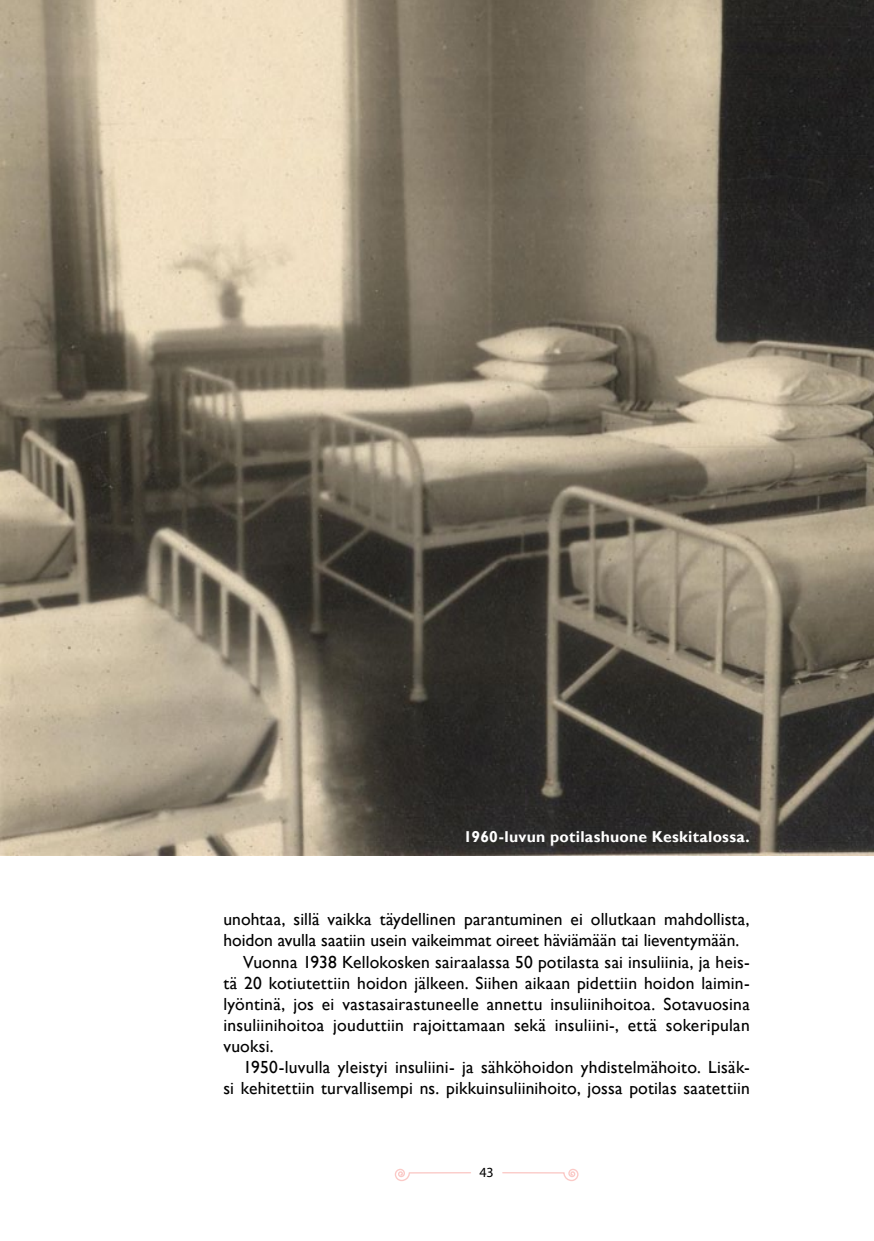
<style>
.page{position:relative;width:874px;height:1241px;background:#fff}
.page>*{position:absolute;margin:0;border:0;box-sizing:border-box;transform-origin:0 0}
.t1{font:17.5px/21px "Gill Sans";letter-spacing:.01em;color:#000}
.t2{font:700 15.75px "Gill Sans";letter-spacing:.015em;color:#fff}
.t3{font:14px "Myriad Pro";color:#000}
</style>
<div class="page">
<svg style="left:394px;top:1168px;width:77px;height:13px"></svg>
<svg style="left:502px;top:1168px;width:77px;height:13px"></svg>
<img style="left:0;top:0;width:873px;height:855px">
<p class="t2" style="left:463px;top:826px;width:287px">1960-luvun potilashuone Keskitalossa.</p>
<p class="t1" style="left:223px;top:909px;width:527px">unohtaa, sillä vaikka täydellinen parantuminen ei ollutkaan mahdollista, hoidon avulla saatiin usein vaikeimmat oireet häviämään tai lieventymään.</p>
<p class="t1" style="left:223px;top:951px;width:527px;text-align:justify;text-indent:20px">Vuonna 1938 Kellokosken sairaalassa 50 potilasta sai insuliinia, ja heis&shy;tä 20 kotiutettiin hoidon jälkeen. Siihen aikaan pidettiin hoidon laimin&shy;lyöntinä, jos ei vastasairastuneelle annettu insuliinihoitoa. Sotavuosina insuliinihoitoa jouduttiin rajoittamaan sekä insuliini-, että sokeripulan vuoksi.</p>
<p class="t1" style="left:223px;top:1056px;width:527px;text-align:right">1950-luvulla yleistyi insuliini- ja sähköhoidon yhdistelmähoito. Lisäk-<br>si kehitettiin turvallisempi ns. pikkuinsuliinihoito, jossa potilas saatettiin</p>
<p class="t3" style="left:479px;top:1163px;width:16px">43</p>
</div>
